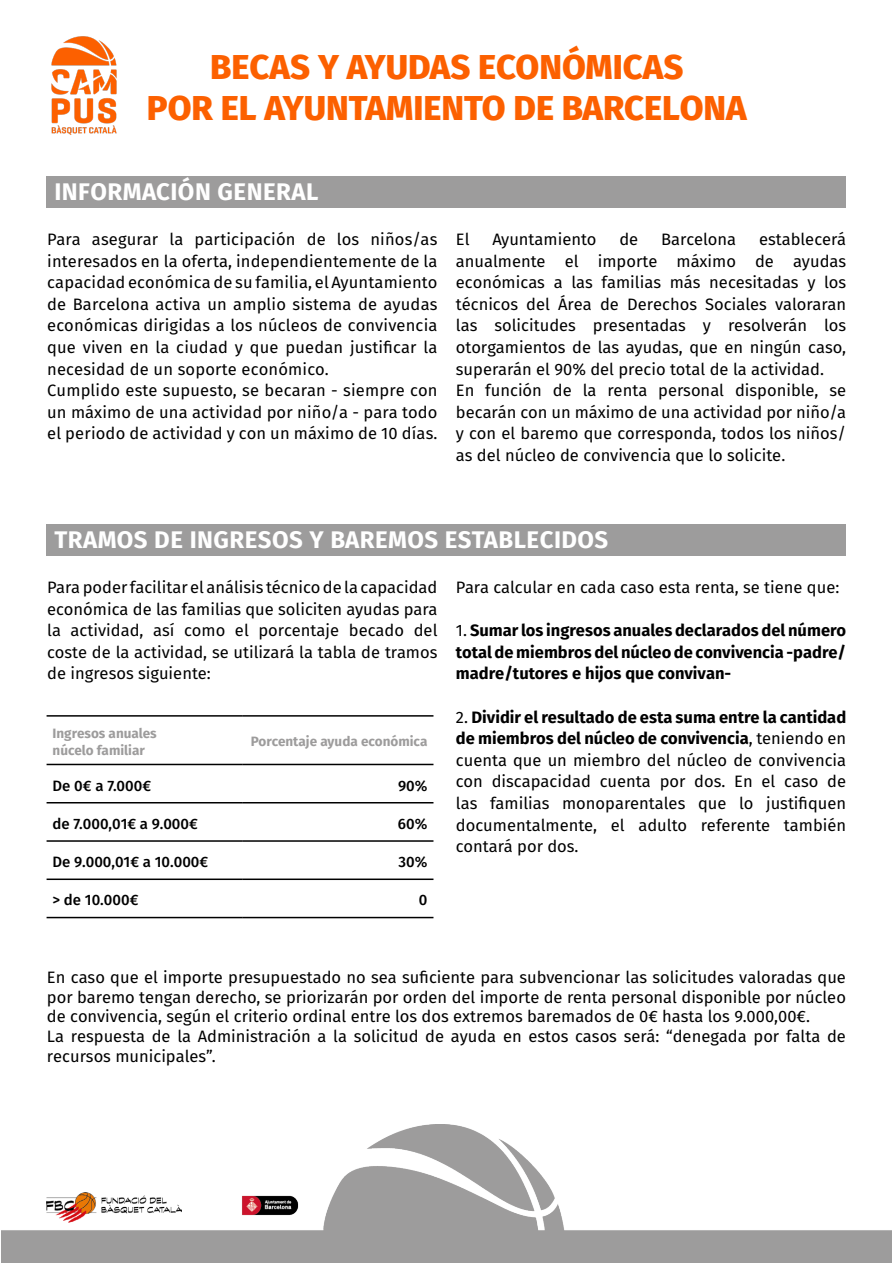
<style>
.page{position:relative;width:893px;height:1263px;background:#fff}
.page>*{position:absolute;margin:0;border:0;box-sizing:border-box;transform-origin:0 0}
.t1{font:800 34.5px/41.4px "Fira Sans";color:#fc6000;text-align:center}
.t2{font:700 24px "Fira Sans";letter-spacing:.02em;color:#fff}
.t3{font:16.5px/21.6px "Fira Sans";color:#000}
.t4{font:700 16.5px/21.6px "Fira Sans";color:#000;text-align:justify}
.t5{font:500 15px "Fira Sans";color:#000}
.t6{font:700 13.5px/16.2px "Fira Sans";color:#9d9c9c}
.s1{font-weight:400}
.s2{font-weight:700}
</style>
<div class="page">
<img style="left:51px;top:36px;width:66px;height:99px">
<img style="left:1px;top:1124px;width:891px;height:139px">
<img style="left:47px;top:1193px;width:135px;height:29px">
<div style="left:47px;top:176px;width:799px;height:32px;background:#9d9c9c"></div>
<div style="left:47px;top:524px;width:799px;height:32px;background:#9d9c9c"></div>
<hr style="left:47px;top:715px;width:195px;height:2px;background:#000">
<hr style="left:242px;top:715px;width:191px;height:2px;background:#000">
<hr style="left:47px;top:764px;width:195px;height:1px;background:#000">
<hr style="left:242px;top:764px;width:191px;height:1px;background:#000">
<hr style="left:47px;top:802px;width:195px;height:1px;background:#000">
<hr style="left:242px;top:802px;width:191px;height:1px;background:#000">
<hr style="left:47px;top:840px;width:195px;height:2px;background:#000">
<hr style="left:242px;top:840px;width:191px;height:2px;background:#000">
<hr style="left:47px;top:878px;width:195px;height:2px;background:#000">
<hr style="left:242px;top:878px;width:191px;height:2px;background:#000">
<hr style="left:47px;top:917px;width:195px;height:1px;background:#000">
<hr style="left:242px;top:917px;width:191px;height:1px;background:#000">
<h1 class="t1" style="left:147px;top:43px;width:601px">BECAS Y AYUDAS ECONÓMICAS<br>POR EL AYUNTAMIENTO DE BARCELONA</h1>
<h2 class="t2" style="left:54px;top:172px;width:266px">INFORMACIÓN GENERAL</h2>
<p class="t3" style="left:47px;top:228px;width:392px">Para asegurar la participación de los niños/as interesados en la oferta, independientemente de la capacidad económica de su familia, el Ayuntamiento de Barcelona activa un amplio sistema de ayudas económicas dirigidas a los núcleos de convivencia que viven en la ciudad y que puedan justificar la necesidad de un soporte económico.<br>Cumplido este supuesto, se becaran - siempre con un máximo de una actividad por niño/a - para todo el periodo de actividad y con un máximo de 10 días.</p>
<p class="t3" style="left:456px;top:228px;width:15px">El</p>
<p class="t3" style="left:492px;top:228px;width:106px">Ayuntamiento</p>
<p class="t3" style="left:619px;top:228px;width:20px">de</p>
<p class="t3" style="left:661px;top:228px;width:76px">Barcelona</p>
<p class="t3" style="left:456px;top:228px;width:392px;text-indent:303px">establecerá anualmente el importe máximo de ayudas económicas a las familias más necesitadas y los técnicos del Área de Derechos Sociales valoraran las solicitudes presentadas y resolverán los otorgamientos de las ayudas, que en ningún caso, superarán el 90% del precio total de la actividad.<br>En función de la renta personal disponible, se becarán con un máximo de una actividad por niño/a y con el baremo que corresponda, todos los niños/ as del núcleo de convivencia que lo solicite.</p>
<h2 class="t2" style="left:54px;top:520px;width:555px">TRAMOS DE INGRESOS Y BAREMOS ESTABLECIDOS</h2>
<p class="t3" style="left:47px;top:576px;width:392px;text-align:justify">Para poder facilitar el análisis técnico de la capacidad económica de las familias que soliciten ayudas para la actividad, así como el porcentaje becado del coste de la actividad, se utilizará la tabla de tramos de ingresos siguiente:</p>
<p class="t3" style="left:456px;top:576px;width:385px">Para calcular en cada caso esta renta, se tiene que:</p>
<p class="t4" style="left:456px;top:618px;width:392px"><span class="s1">1.</span> Sumar los ingresos anuales declarados del número total de miembros del núcleo de convivencia -padre/ madre/tutores e hijos que convivan-</p>
<p class="t3" style="left:456px;top:706px;width:392px;text-align:justify">2. <span class="s2">Dividir el resultado de esta suma entre la cantidad de miembros del núcleo de convivencia</span>, teniendo en cuenta que un miembro del núcleo de convivencia con discapacidad cuenta por dos. En el caso de las familias monoparentales que lo justifiquen documentalmente, el adulto referente también contará por dos.</p>
<p class="t6" style="left:53px;top:725px;width:106px">Ingresos anuales núcelo familiar</p>
<p class="t6" style="left:251px;top:733px;width:178px">Porcentaje ayuda económica</p>
<p class="t5" style="left:53px;top:773px;width:100px">De 0€ a 7.000€</p>
<p class="t5" style="left:398px;top:773px;width:31px">90%</p>
<p class="t5" style="left:53px;top:812px;width:147px">de 7.000,01€ a 9.000€</p>
<p class="t5" style="left:398px;top:812px;width:31px">60%</p>
<p class="t5" style="left:53px;top:850px;width:157px">De 9.000,01€ a 10.000€</p>
<p class="t5" style="left:399px;top:850px;width:30px">30%</p>
<p class="t5" style="left:53px;top:888px;width:87px">&gt; de 10.000€</p>
<p class="t5" style="left:419px;top:888px;width:10px">0</p>
<p class="t3" style="left:47px;top:967px;width:800px;line-height:19.8px">En caso que el importe presupuestado no sea suficiente para subvencionar las solicitudes valoradas que por baremo tengan derecho, se priorizarán por orden del importe de renta personal disponible por núcleo de convivencia, según el criterio ordinal entre los dos extremos baremados de 0€ hasta los 9.000,00€.<br>La respuesta de la Administración a la solicitud de ayuda en estos casos será: “denegada por falta de recursos municipales”.</p>
</div>
